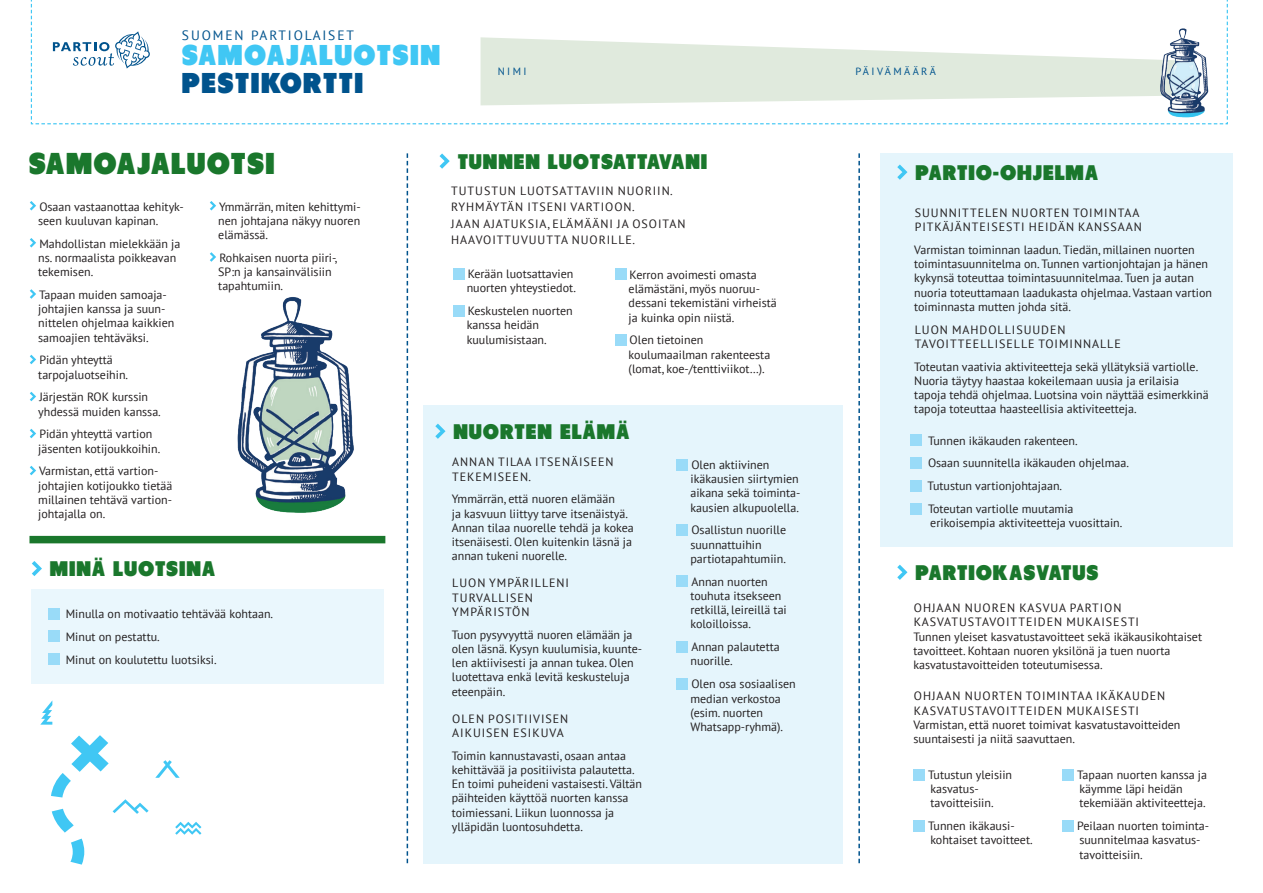
<style>
.page{position:relative;width:1263px;height:893px;background:#fff}
.page>*{position:absolute;margin:0;border:0;box-sizing:border-box;transform-origin:0 0}
.t1{font:30px "Tondu Beta";letter-spacing:.04em;color:#1a772c}
.t2{font:28.5px "Tondu Beta";letter-spacing:.05em;color:#40c7f4}
.t3{font:28.5px "Tondu Beta";letter-spacing:.05em;color:#00538d}
.t4{font:21px "Tondu Beta";letter-spacing:.04em;color:#1a772c}
.t5{font:13.5px "PT Sans";letter-spacing:.14em;color:#00538d}
.t6{font:12px/14.2px "PT Sans";color:#231f20}
.t7{font:12px/14.2px "PT Sans";letter-spacing:.08em;color:#231f20}
.t8{font:10.5px "PT Sans";letter-spacing:.23em;color:#00538d}
</style>
<div class="page">
<svg style="left:30px;top:0;width:1198px;height:125px"></svg>
<svg style="left:480px;top:37px;width:669px;height:68px;fill:#e0eadd"></svg>
<img style="left:1149px;top:18px;width:73px;height:107px">
<div style="left:31px;top:589px;width:352px;height:94px;background:#eaf7fd"></div>
<div style="left:423px;top:405px;width:419px;height:458px;background:#e5f5fc"></div>
<div style="left:880px;top:153px;width:353px;height:394px;background:#e5f5fc"></div>
<div style="left:29px;top:536px;width:356px;height:7px;background:#1a772c"></div>
<svg style="left:897px;top:165px;width:10px;height:15px"></svg>
<div style="left:910px;top:434px;width:12px;height:12px;background:#99dbf8"></div>
<div style="left:910px;top:457px;width:12px;height:12px;background:#99dbf8"></div>
<div style="left:910px;top:480px;width:12px;height:12px;background:#99dbf8"></div>
<div style="left:910px;top:503px;width:12px;height:11px;background:#99dbf8"></div>
<svg style="left:30px;top:201px;width:6px;height:9px"></svg>
<svg style="left:30px;top:238px;width:6px;height:9px"></svg>
<svg style="left:30px;top:289px;width:6px;height:10px"></svg>
<svg style="left:30px;top:355px;width:6px;height:9px"></svg>
<svg style="left:30px;top:392px;width:6px;height:9px"></svg>
<svg style="left:30px;top:429px;width:6px;height:9px"></svg>
<svg style="left:30px;top:466px;width:6px;height:9px"></svg>
<svg style="left:210px;top:201px;width:6px;height:9px"></svg>
<svg style="left:210px;top:252px;width:6px;height:10px"></svg>
<svg style="left:32px;top:561px;width:10px;height:15px"></svg>
<svg style="left:439px;top:153px;width:11px;height:16px"></svg>
<div style="left:48px;top:608px;width:11px;height:11px;background:#99dbf8"></div>
<div style="left:48px;top:631px;width:11px;height:11px;background:#99dbf8"></div>
<div style="left:48px;top:653px;width:11px;height:12px;background:#99dbf8"></div>
<svg style="left:407px;top:153px;width:1px;height:710px"></svg>
<svg style="left:858px;top:153px;width:2px;height:710px"></svg>
<img style="left:209px;top:297px;width:177px;height:243px">
<svg style="left:897px;top:565px;width:10px;height:15px"></svg>
<div style="left:913px;top:769px;width:12px;height:11px;background:#99dbf8"></div>
<div style="left:913px;top:820px;width:12px;height:12px;background:#99dbf8"></div>
<svg style="left:70px;top:839px;width:14px;height:26px"></svg>
<svg style="left:40px;top:701px;width:12px;height:24px"></svg>
<svg style="left:175px;top:822px;width:26px;height:13px"></svg>
<svg style="left:155px;top:760px;width:25px;height:18px"></svg>
<svg style="left:51px;top:735px;width:98px;height:98px"></svg>
<svg style="left:435px;top:424px;width:10px;height:15px"></svg>
<div style="left:677px;top:459px;width:11px;height:11px;background:#99dbf8"></div>
<div style="left:677px;top:524px;width:11px;height:12px;background:#99dbf8"></div>
<div style="left:677px;top:576px;width:11px;height:11px;background:#99dbf8"></div>
<div style="left:677px;top:641px;width:11px;height:12px;background:#99dbf8"></div>
<div style="left:677px;top:678px;width:11px;height:12px;background:#99dbf8"></div>
<div style="left:1062px;top:769px;width:12px;height:11px;background:#99dbf8"></div>
<div style="left:1062px;top:820px;width:12px;height:12px;background:#99dbf8"></div>
<div style="left:453px;top:268px;width:11px;height:12px;background:#99dbf8"></div>
<div style="left:453px;top:305px;width:11px;height:12px;background:#99dbf8"></div>
<div style="left:615px;top:269px;width:11px;height:11px;background:#99dbf8"></div>
<div style="left:615px;top:334px;width:11px;height:12px;background:#99dbf8"></div>
<p class="t5" style="left:182px;top:27px;width:173px">SUOMEN PARTIOLAISET</p>
<h2 class="t2" style="left:182px;top:38px;width:260px">SAMOAJALUOTSIN</h2>
<h2 class="t3" style="left:182px;top:66px;width:183px">PESTIKORTTI</h2>
<p class="t8" style="left:498px;top:65px;width:30px">NIMI</p>
<p class="t8" style="left:855px;top:65px;width:82px">PÄIVÄMÄÄRÄ</p>
<h1 class="t1" style="left:29px;top:145px;width:247px">SAMOAJALUOTSI</h1>
<p class="t6" style="left:38px;top:199px;width:147px">Osaan vastaanottaa kehityk&shy;seen kuuluvan kapinan.</p>
<p class="t6" style="left:38px;top:236px;width:144px">Mahdollistan mielekkään ja ns. normaalista poikkeavan tekemisen.</p>
<p class="t6" style="left:38px;top:287px;width:138px">Tapaan muiden samoaja&shy;johtajien kanssa ja suun&shy;nittelen ohjelmaa kaikkien samoajien tehtäväksi.</p>
<p class="t6" style="left:38px;top:353px;width:91px">Pidän yhteyttä tarpojaluotseihin.</p>
<p class="t6" style="left:38px;top:390px;width:124px">Järjestän ROK kurssin yhdessä muiden kanssa.</p>
<p class="t6" style="left:38px;top:427px;width:124px">Pidän yhteyttä vartion jäsenten kotijoukkoihin.</p>
<p class="t6" style="left:38px;top:464px;width:136px">Varmistan, että vartion&shy;johtajien kotijoukko tietää millainen tehtävä vartion&shy;johtajalla on.</p>
<p class="t6" style="left:218px;top:199px;width:144px;text-align:justify">Ymmärrän, miten kehittymi&shy;nen johtajana näkyy nuoren elämässä.</p>
<p class="t6" style="left:218px;top:250px;width:120px">Rohkaisen nuorta piiri-,<br>SP:n ja kansainvälisiin tapahtumiin.</p>
<h3 class="t4" style="left:50px;top:556px;width:167px">MINÄ LUOTSINA</h3>
<p class="t6" style="left:66px;top:602px;width:209px;line-height:22.8px">Minulla on motivaatio tehtävää kohtaan.<br>Minut on pestattu.<br>Minut on koulutettu luotsiksi.</p>
<h3 class="t4" style="left:458px;top:149px;width:251px">TUNNEN LUOTSATTAVANI</h3>
<p class="t7" style="left:451px;top:182px;width:236px;line-height:16.5px">TUTUSTUN LUOTSATTAVIIN NUORIIN.<br>RYHMÄYTÄN ITSENI VARTIOON.<br>JAAN AJATUKSIA, ELÄMÄÄNI JA OSOITAN<br>HAAVOITTUVUUTTA NUORILLE.</p>
<p class="t6" style="left:467px;top:266px;width:111px">Kerään luotsattavien nuorten yhteystiedot.</p>
<p class="t6" style="left:467px;top:303px;width:108px">Keskustelen nuorten kanssa heidän kuulumisistaan.</p>
<p class="t6" style="left:629px;top:267px;width:150px">Kerron avoimesti omasta elämästäni, myös nuoruu&shy;dessani tekemistäni virheistä ja kuinka opin niistä.</p>
<p class="t6" style="left:629px;top:333px;width:143px">Olen tietoinen koulumaailman rakenteesta (lomat, koe-/tenttiviikot…).</p>
<h3 class="t4" style="left:453px;top:419px;width:178px">NUORTEN ELÄMÄ</h3>
<p class="t7" style="left:452px;top:455px;width:163px">ANNAN TILAA ITSENÄISEEN<br>TEKEMISEEN.</p>
<p class="t6" style="left:452px;top:492px;width:183px">Ymmärrän, että nuoren elämään<br>ja kasvuun liittyy tarve itsenäistyä.<br>Annan tilaa nuorelle tehdä ja kokea itsenäisesti. Olen kuitenkin läsnä ja annan tukeni nuorelle.</p>
<p class="t7" style="left:452px;top:576px;width:118px">LUON YMPÄRILLENI<br>TURVALLISEN<br>YMPÄRISTÖN</p>
<p class="t6" style="left:452px;top:627px;width:192px">Tuon pysyvyyttä nuoren elämään ja olen läsnä. Kysyn kuulumisia, kuunte&shy;len aktiivisesti ja annan tukea. Olen luotettava enkä levitä keskusteluja eteenpäin.</p>
<p class="t7" style="left:452px;top:711px;width:117px">OLEN POSITIIVISEN<br>AIKUISEN ESIKUVA</p>
<p class="t6" style="left:452px;top:748px;width:192px">Toimin kannustavasti, osaan antaa kehittävää ja positiivista palautetta.<br>En toimi puheideni vastaisesti. Vältän päihteiden käyttöä nuorten kanssa toimiessani. Liikun luonnossa ja ylläpidän luontosuhdetta.</p>
<p class="t6" style="left:690px;top:457px;width:112px">Olen aktiivinen ikäkausien siirtymien aikana sekä toiminta&shy;kausien alkupuolella.</p>
<p class="t6" style="left:690px;top:523px;width:97px">Osallistun nuorille suunnattuihin partiotapahtumiin.</p>
<p class="t6" style="left:690px;top:574px;width:98px">Annan nuorten touhuta itsekseen retkillä, leireillä tai koloilloissa.</p>
<p class="t6" style="left:690px;top:640px;width:91px">Annan palautetta nuorille.</p>
<p class="t6" style="left:690px;top:677px;width:107px">Olen osa sosiaalisen median verkostoa (esim. nuorten<br>Whatsapp-ryhmä).</p>
<h3 class="t4" style="left:915px;top:160px;width:184px">PARTIO-OHJELMA</h3>
<p class="t7" style="left:915px;top:205px;width:229px">SUUNNITTELEN NUORTEN TOIMINTAA<br>PITKÄJÄNTEISESTI HEIDÄN KANSSAAN</p>
<p class="t6" style="left:914px;top:242px;width:299px">Varmistan toiminnan laadun. Tiedän, millainen nuorten toimintasuunnitelma on. Tunnen vartionjohtajan ja hänen kykynsä toteuttaa toimintasuunnitelmaa. Tuen ja autan nuoria toteuttamaan laadukasta ohjelmaa. Vastaan vartion toiminnasta mutten johda sitä.</p>
<p class="t7" style="left:915px;top:322px;width:208px">LUON MAHDOLLISUUDEN<br>TAVOITTEELLISELLE TOIMINNALLE</p>
<p class="t6" style="left:914px;top:359px;width:296px">Toteutan vaativia aktiviteetteja sekä yllätyksiä vartiolle.<br>Nuoria täytyy haastaa kokeilemaan uusia ja erilaisia tapoja tehdä ohjelmaa. Luotsina voin näyttää esimerkkinä tapoja toteuttaa haasteellisia aktiviteetteja.</p>
<p class="t6" style="left:928px;top:429px;width:203px;line-height:22.8px">Tunnen ikäkauden rakenteen.<br>Osaan suunnitella ikäkauden ohjelmaa.<br>Tutustun vartionjohtajaan.<br>Toteutan vartiolle muutamia</p>
<p class="t6" style="left:930px;top:515px;width:194px">erikoisempia aktiviteetteja vuosittain.</p>
<h3 class="t4" style="left:915px;top:560px;width:185px">PARTIOKASVATUS</h3>
<p class="t6" style="left:913px;top:600px;width:290px">OHJAAN NUOREN KASVUA PARTION KASVATUSTAVOITTEIDEN MUKAISESTI<br>Tunnen yleiset kasvatustavoitteet sekä ikäkausikohtaiset tavoitteet. Kohtaan nuoren yksilönä ja tuen nuorta kasvatustavoitteiden toteutumisessa.</p>
<p class="t6" style="left:913px;top:689px;width:269px">OHJAAN NUORTEN TOIMINTAA IKÄKAUDEN KASVATUSTAVOITTEIDEN MUKAISESTI Varmistan, että nuoret toimivat kasvatustavoitteiden suuntaisesti ja niitä saavuttaen.</p>
<p class="t6" style="left:928px;top:767px;width:86px">Tutustun yleisiin kasvatus&shy;tavoitteisiin.</p>
<p class="t6" style="left:928px;top:818px;width:106px">Tunnen ikäkausi&shy;kohtaiset tavoitteet.</p>
<p class="t6" style="left:1077px;top:767px;width:131px">Tapaan nuorten kanssa ja käymme läpi heidän tekemiään aktiviteetteja.</p>
<p class="t6" style="left:1077px;top:818px;width:133px">Peilaan nuorten toiminta&shy;suunnitelmaa kasvatus&shy;tavoitteisiin.</p>
</div>
